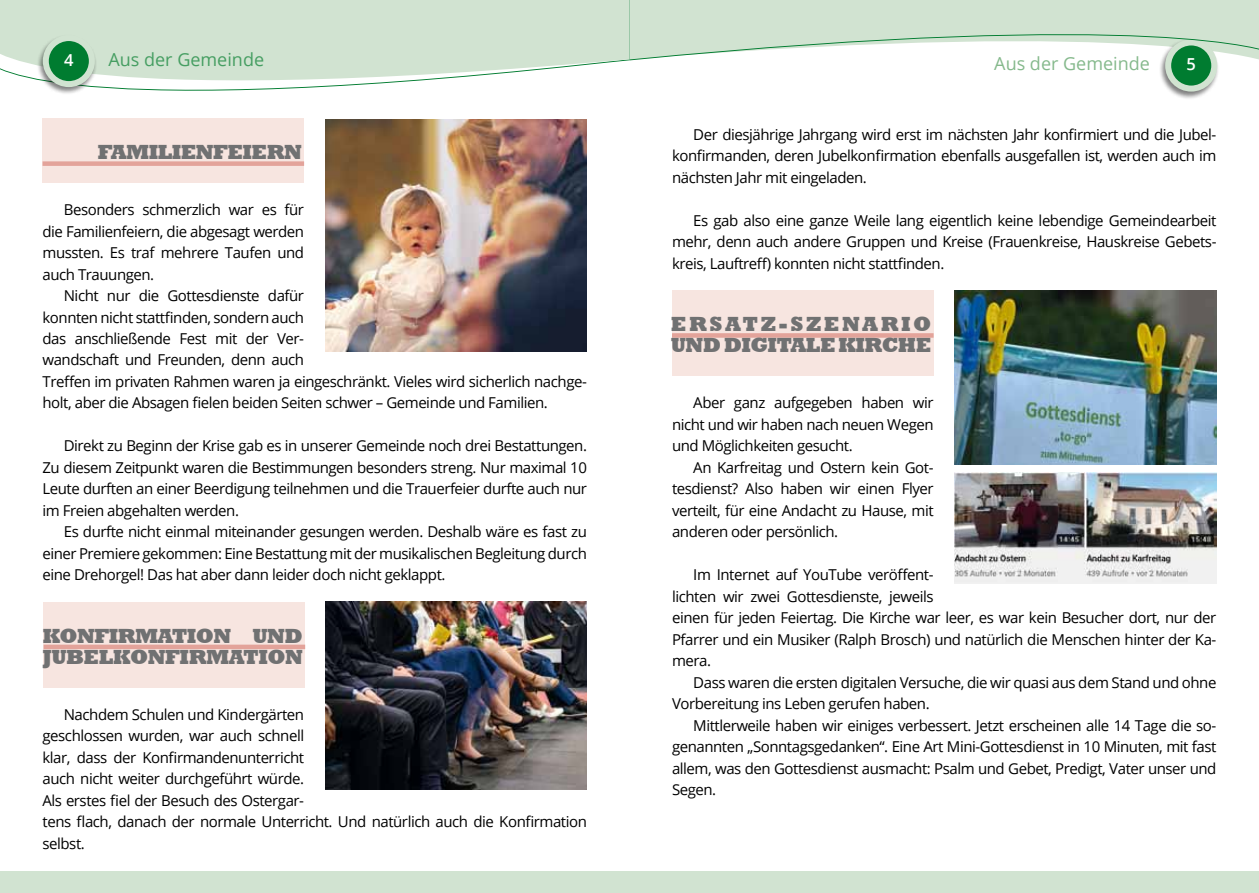
<style>
.page{position:relative;width:1259px;height:893px;background:#fff}
.page>*{position:absolute;margin:0;border:0;box-sizing:border-box;transform-origin:0 0}
.t1{font:800 21px/21px "Rockwell";letter-spacing:-.03em;color:#707172}
.t2{font:18px "Open Sans";color:#469e62}
.t3{font:18px "Open Sans";color:#85b98c}
.t4{font:600 16.5px "Open Sans";color:#fff}
.t5{font:15px/21.5px "Open Sans";letter-spacing:-.03em;color:#000;text-align:justify}
</style>
<div class="page">
<img style="left:325px;top:126px;width:262px;height:226px">
<img style="left:325px;top:602px;width:262px;height:187px">
<img style="left:955px;top:473px;width:261px;height:110px">
<img style="left:955px;top:290px;width:261px;height:175px">
<svg style="left:42px;top:118px;width:545px;height:7px"></svg>
<svg style="left:0;top:0;width:629px;height:91px;fill:#d1e3d1"></svg>
<div style="left:0;top:872px;width:629px;height:21px;background:#d1e3d1"></div>
<div style="left:629px;top:872px;width:630px;height:21px;background:#d1e3d1"></div>
<div style="left:1159px;top:39px;width:60px;height:61px;background:#000;opacity:.5"></div>
<div style="left:1168px;top:42px;width:46px;height:47px;background:#007c30;border-radius:50%"></div>
<div style="left:1165px;top:39px;width:52px;height:53px;border:6px solid #d1e3d1;border-radius:50%"></div>
<div style="left:37px;top:35px;width:60px;height:60px;background:#000;opacity:.5"></div>
<div style="left:46px;top:38px;width:46px;height:46px;background:#007c30;border-radius:50%"></div>
<div style="left:43px;top:35px;width:52px;height:52px;border:6px solid #d1e3d1;border-radius:50%"></div>
<svg style="left:629px;top:0;width:630px;height:63px"></svg>
<div style="left:43px;top:118px;width:261px;height:65px;background:#f7e5e0"></div>
<div style="left:43px;top:161px;width:261px;height:5px;background:#e3a39a"></div>
<div style="left:44px;top:602px;width:261px;height:86px;background:#f7e5e0"></div>
<hr style="left:44px;top:645px;width:261px;height:4px;background:#e3a39a">
<div style="left:672px;top:290px;width:261px;height:86px;background:#f7e5e0"></div>
<div style="left:672px;top:333px;width:261px;height:5px;background:#e3a39a"></div>
<p class="t4" style="left:64px;top:48px;width:11px">4</p>
<p class="t2" style="left:108px;top:47px;width:157px">Aus der Gemeinde</p>
<p class="t3" style="left:994px;top:51px;width:157px">Aus der Gemeinde</p>
<p class="t4" style="left:1186px;top:53px;width:11px">5</p>
<h1 class="t1" style="left:98px;top:142px;width:205px">FAMILIENFEIERN</h1>
<p class="t5" style="left:43px;top:199px;width:263px;text-indent:21px">Besonders schmerzlich war es für die Familienfeiern, die abgesagt werden mussten. Es traf mehrere Taufen und auch Trauungen.</p>
<p class="t5" style="left:43px;top:284px;width:546px;text-align:left;text-indent:21px">Nicht nur die Gottesdienste dafür<br>konnten nicht stattfinden, sondern auch<br>das anschließende Fest mit der Ver-<br>wandschaft und Freunden, denn auch<br>Treffen im privaten Rahmen waren ja eingeschränkt. Vieles wird sicherlich nachge&shy;holt, aber die Absagen fielen beiden Seiten schwer – Gemeinde und Familien.</p>
<p class="t5" style="left:43px;top:435px;width:546px;text-indent:21px">Direkt zu Beginn der Krise gab es in unserer Gemeinde noch drei Bestattungen.<br>Zu diesem Zeitpunkt waren die Bestimmungen besonders streng. Nur maximal 10<br>Leute durften an einer Beerdigung teilnehmen und die Trauerfeier durfte auch nur im Freien abgehalten werden.</p>
<p class="t5" style="left:43px;top:521px;width:546px;text-indent:21px">Es durfte nicht einmal miteinander gesungen werden. Deshalb wäre es fast zu einer Premiere gekommen: Eine Bestattung mit der musikalischen Begleitung durch eine Drehorgel! Das hat aber dann leider doch nicht geklappt.</p>
<h1 class="t1" style="left:43px;top:625px;width:262px">KONFIRMATION UND<br>JUBELKONFIRMATION</h1>
<p class="t5" style="left:43px;top:703px;width:546px;text-align:left;text-indent:21px">Nachdem Schulen und Kindergärten<br>geschlossen wurden, war auch schnell<br>klar, dass der Konfirmandenunterricht<br>auch nicht weiter durchgeführt würde.<br>Als erstes fiel der Besuch des Ostergar-<br>tens flach, danach der normale Unterricht. Und natürlich auch die Konfirmation selbst.</p>
<p class="t5" style="left:672px;top:123px;width:546px;text-indent:21px">Der diesjährige Jahrgang wird erst im nächsten Jahr konfirmiert und die Jubel&shy;konfirmanden, deren Jubelkonfirmation ebenfalls ausgefallen ist, werden auch im nächsten Jahr mit eingeladen.</p>
<p class="t5" style="left:672px;top:209px;width:546px;text-indent:21px">Es gab also eine ganze Weile lang eigentlich keine lebendige Gemeindearbeit mehr, denn auch andere Gruppen und Kreise (Frauenkreise, Hauskreise Gebets&shy;kreis, Lauftreff) konnten nicht stattfinden.</p>
<h1 class="t1" style="left:671px;top:314px;width:262px">ERSATZ-SZENARIO<br>UND DIGITALE KIRCHE</h1>
<p class="t5" style="left:672px;top:392px;width:263px;text-indent:21px">Aber ganz aufgegeben haben wir nicht und wir haben nach neuen Wegen und Möglichkeiten gesucht.</p>
<p class="t5" style="left:672px;top:456px;width:263px;text-indent:21px">An Karfreitag und Ostern kein Got&shy;tesdienst? Also haben wir einen Flyer verteilt, für eine Andacht zu Hause, mit anderen oder persönlich.</p>
<p class="t5" style="left:672px;top:564px;width:546px;text-align:left;text-indent:21px">Im Internet auf YouTube veröffent-<br>lichten wir zwei Gottesdienste, jeweils<br>einen für jeden Feiertag. Die Kirche war leer, es war kein Besucher dort, nur der Pfarrer und ein Musiker (Ralph Brosch) und natürlich die Menschen hinter der Ka&shy;mera.</p>
<p class="t5" style="left:672px;top:671px;width:546px;text-indent:21px">Dass waren die ersten digitalen Versuche, die wir quasi aus dem Stand und ohne<br>Vorbereitung ins Leben gerufen haben.</p>
<p class="t5" style="left:672px;top:714px;width:546px;text-indent:21px">Mittlerweile haben wir einiges verbessert. Jetzt erscheinen alle 14 Tage die so&shy;genannten „Sonntagsgedanken“. Eine Art Mini-Gottesdienst in 10 Minuten, mit fast allem, was den Gottesdienst ausmacht: Psalm und Gebet, Predigt, Vater unser und Segen.</p>
</div>
